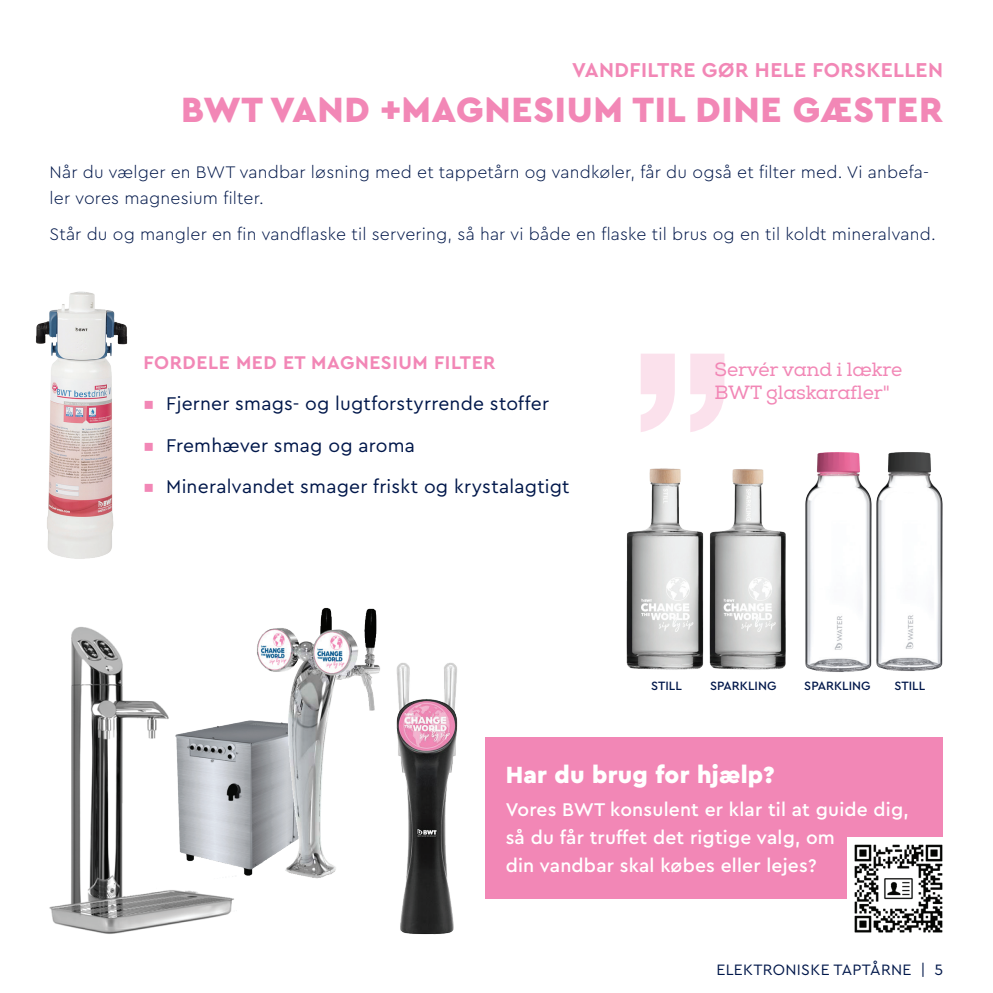
<style>
.page{position:relative;width:993px;height:993px;background:#fff}
.page>*{position:absolute;margin:0;border:0;box-sizing:border-box;transform-origin:0 0}
.t1{font:900 36.75px "Cera PRO";letter-spacing:.02em;color:#f287b6}
.t2{font:900 24.5px "Cera PRO";letter-spacing:.01em;color:#fff}
.t3{font:700 21px "Cera PRO";letter-spacing:.015em;color:#f287b6}
.t4{font:19.25px "Cera PRO";letter-spacing:.01em;color:#00174a}
.t5{font:500 19.25px/28px "Cera PRO";letter-spacing:.01em;color:#fff}
.t6{font:700 19.25px "Cera PRO";letter-spacing:.03em;color:#f287b6}
.t7{font:19.07px/22.4px "Nexa Slab";letter-spacing:-.01em;color:#f287b6}
.t8{font:300 17.5px/26.2px "Cera PRO";letter-spacing:.01em;color:#00174a}
.t9{font:15.75px "Cera PRO";letter-spacing:.02em;color:#00174a}
.t10{font:500 12.6px "Cera PRO";color:#00174a}
.s1{font-size:21px;color:#f287b6}
</style>
<div class="page">
<div style="left:485px;top:736px;width:457px;height:162px;background:#f287b6"></div>
<img style="left:35px;top:291px;width:93px;height:268px">
<img style="left:49px;top:627px;width:185px;height:307px">
<img style="left:147px;top:714px;width:90px;height:183px">
<img style="left:400px;top:663px;width:58px;height:272px">
<img style="left:237px;top:607px;width:167px;height:289px">
<img style="left:847px;top:837px;width:96px;height:96px">
<svg style="left:641px;top:353px;width:83px;height:79px"></svg>
<img style="left:626px;top:468px;width:74px;height:202px">
<img style="left:700px;top:469px;width:83px;height:201px">
<img style="left:882px;top:452px;width:61px;height:219px">
<img style="left:783px;top:452px;width:99px;height:220px">
<p class="t3" style="left:572px;top:55px;width:372px">VANDFILTRE GØR HELE FORSKELLEN</p>
<h1 class="t1" style="left:181px;top:85px;width:763px">BWT VAND +MAGNESIUM TIL DINE GÆSTER</h1>
<p class="t8" style="left:50px;top:158px;width:880px">Når du vælger en BWT vandbar løsning med et tappetårn og vandkøler, får du også et filter med. Vi anbefa&shy;ler vores magnesium filter.</p>
<p class="t8" style="left:50px;top:221px;width:887px">Står du og mangler en fin vandflaske til servering, så har vi både en flaske til brus og en til koldt mineralvand.</p>
<p class="t6" style="left:143px;top:350px;width:353px">FORDELE MED ET MAGNESIUM FILTER</p>
<p class="t4" style="left:143px;top:391px;width:407px"><span class="s1">▪</span> Fjerner smags- og lugtforstyrrende stoffer</p>
<p class="t4" style="left:143px;top:432px;width:273px"><span class="s1">▪</span> Fremhæver smag og aroma</p>
<p class="t4" style="left:143px;top:473px;width:427px"><span class="s1">▪</span> Mineralvandet smager friskt og krystalagtigt</p>
<p class="t7" style="left:714px;top:359px;width:189px">Servér vand i lækre<br>BWT glaskarafler"</p>
<p class="t10" style="left:651px;top:677px;width:32px">STILL</p>
<p class="t10" style="left:710px;top:677px;width:68px">SPARKLING</p>
<p class="t10" style="left:804px;top:677px;width:68px">SPARKLING</p>
<p class="t10" style="left:894px;top:677px;width:32px">STILL</p>
<h2 class="t2" style="left:505px;top:758px;width:270px">Har du brug for hjælp?</h2>
<p class="t5" style="left:505px;top:794px;width:404px">Vores BWT konsulent er klar til at guide dig, så du får truffet det rigtige valg, om<br>din vandbar skal købes eller lejes?</p>
<p class="t9" style="left:716px;top:958px;width:228px">ELEKTRONISKE TAPTÅRNE | 5</p>
</div>
